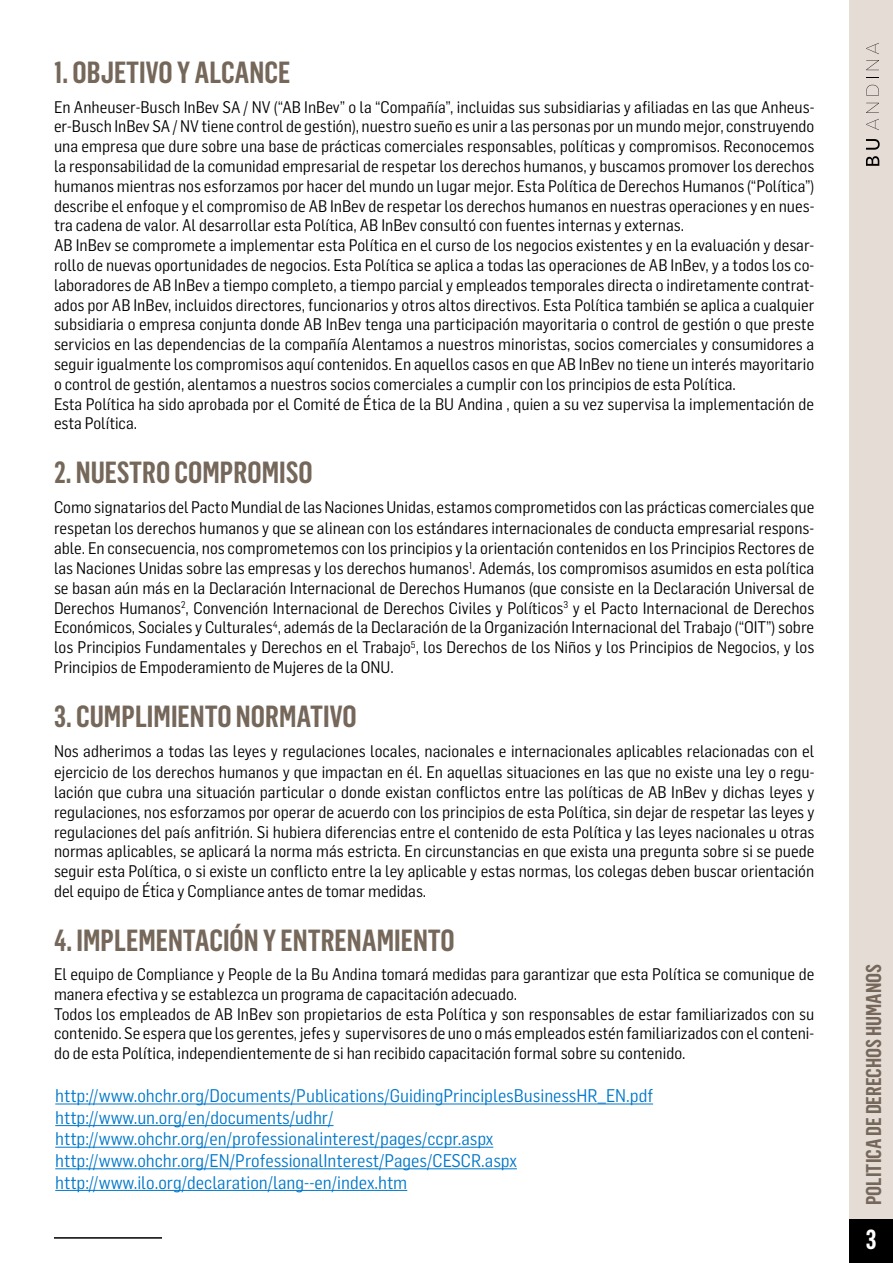
<style>
.page{position:relative;width:893px;height:1263px;background:#fff}
.page>*{position:absolute;margin:0;border:0;box-sizing:border-box;transform-origin:0 0}
.t1{font:600 30px "Flama Condensed";color:#75675a}
.t2{font:600 27px "Flama Condensed";color:#fff}
.t3{font:600 21px "Flama Condensed";color:#75675a}
.t4{font:18px/21.6px "Flama Semicondensed";color:#0077ca}
.t5{font:16.5px/19.8px "Flama Semicondensed";color:#000}
</style>
<div class="page">
<div style="left:850px;top:0;width:43px;height:1263px;background:#e5dcd6"></div>
<div style="left:850px;top:1219px;width:43px;height:44px;background:#000"></div>
<svg style="left:866px;top:156px;width:13px;height:10px"></svg>
<svg style="left:866px;top:139px;width:14px;height:11px"></svg>
<svg style="left:866px;top:119px;width:13px;height:11px"></svg>
<svg style="left:866px;top:103px;width:13px;height:10px"></svg>
<svg style="left:866px;top:85px;width:13px;height:10px"></svg>
<svg style="left:866px;top:60px;width:13px;height:10px"></svg>
<svg style="left:866px;top:43px;width:13px;height:11px"></svg>
<hr style="left:54px;top:1237px;width:108px;height:1px;background:#000">
<hr style="left:55px;top:1103px;width:598px;height:1px;background:#0077ca">
<hr style="left:55px;top:1125px;width:279px;height:1px;background:#0077ca">
<hr style="left:55px;top:1147px;width:438px;height:1px;background:#0077ca">
<hr style="left:55px;top:1168px;width:462px;height:1px;background:#0077ca">
<hr style="left:55px;top:1190px;width:352px;height:1px;background:#0077ca">
<h1 class="t1" style="left:54px;top:53px;width:238px">1. OBJETIVO Y ALCANCE</h1>
<p class="t5" style="left:54px;top:96px;width:762px">En Anheuser-Busch InBev SA / NV (“AB InBev” o la “Compañía”, incluidas sus subsidiarias y afiliadas en las que Anheus&shy;er-Busch InBev SA / NV tiene control de gestión), nuestro sueño es unir a las personas por un mundo mejor, construyendo una empresa que dure sobre una base de prácticas comerciales responsables, políticas y compromisos. Reconocemos la responsabilidad de la comunidad empresarial de respetar los derechos humanos, y buscamos promover los derechos humanos mientras nos esforzamos por hacer del mundo un lugar mejor. Esta Política de Derechos Humanos (“Política”) describe el enfoque y el compromiso de AB InBev de respetar los derechos humanos en nuestras operaciones y en nues&shy;tra cadena de valor. Al desarrollar esta Política, AB InBev consultó con fuentes internas y externas.<br>AB InBev se compromete a implementar esta Política en el curso de los negocios existentes y en la evaluación y desar&shy;rollo de nuevas oportunidades de negocios. Esta Política se aplica a todas las operaciones de AB InBev, y a todos los co&shy;laboradores de AB InBev a tiempo completo, a tiempo parcial y empleados temporales directa o indiretamente contrat&shy;ados por AB InBev, incluidos directores, funcionarios y otros altos directivos. Esta Política también se aplica a cualquier subsidiaria o empresa conjunta donde AB InBev tenga una participación mayoritaria o control de gestión o que preste servicios en las dependencias de la compañía Alentamos a nuestros minoristas, socios comerciales y consumidores a seguir igualmente los compromisos aquí contenidos. En aquellos casos en que AB InBev no tiene un interés mayoritario o control de gestión, alentamos a nuestros socios comerciales a cumplir con los principios de esta Política.<br>Esta Política ha sido aprobada por el Comité de Ética de la BU Andina , quien a su vez supervisa la implementación de esta Política.</p>
<h1 class="t1" style="left:54px;top:454px;width:260px">2. NUESTRO COMPROMISO</h1>
<p class="t5" style="left:54px;top:497px;width:762px;text-align:justify">Como signatarios del Pacto Mundial de las Naciones Unidas, estamos comprometidos con las prácticas comerciales que respetan los derechos humanos y que se alinean con los estándares internacionales de conducta empresarial respons&shy;able. En consecuencia, nos comprometemos con los principios y la orientación contenidos en los Principios Rectores de las Naciones Unidas sobre las empresas y los derechos humanos<sup>1</sup>. Además, los compromisos asumidos en esta política se basan aún más en la Declaración Internacional de Derechos Humanos (que consiste en la Declaración Universal de Derechos Humanos<sup>2</sup>, Convención Internacional de Derechos Civiles y Políticos<sup>3</sup> y el Pacto Internacional de Derechos Económicos, Sociales y Culturales<sup>4</sup>, además de la Declaración de la Organización Internacional del Trabajo (“OIT”) sobre los Principios Fundamentales y Derechos en el Trabajo<sup>5</sup>, los Derechos de los Niños y los Principios de Negocios, y los Principios de Empoderamiento de Mujeres de la ONU.</p>
<h1 class="t1" style="left:54px;top:697px;width:304px">3. CUMPLIMIENTO NORMATIVO</h1>
<p class="t5" style="left:54px;top:741px;width:762px;text-align:justify">Nos adherimos a todas las leyes y regulaciones locales, nacionales e internacionales aplicables relacionadas con el ejercicio de los derechos humanos y que impactan en él. En aquellas situaciones en las que no existe una ley o regu&shy;lación que cubra una situación particular o donde existan conflictos entre las políticas de AB InBev y dichas leyes y regulaciones, nos esforzamos por operar de acuerdo con los principios de esta Política, sin dejar de respetar las leyes y regulaciones del país anfitrión. Si hubiera diferencias entre el contenido de esta Política y las leyes nacionales u otras normas aplicables, se aplicará la norma más estricta. En circunstancias en que exista una pregunta sobre si se puede seguir esta Política, o si existe un conflicto entre la ley aplicable y estas normas, los colegas deben buscar orientación del equipo de Ética y Compliance antes de tomar medidas.</p>
<h1 class="t1" style="left:54px;top:921px;width:402px">4. IMPLEMENTACIÓN Y ENTRENAMIENTO</h1>
<p class="t5" style="left:54px;top:963px;width:762px">El equipo de Compliance y People de la Bu Andina tomará medidas para garantizar que esta Política se comunique de manera efectiva y se establezca un programa de capacitación adecuado.<br>Todos los empleados de AB InBev son propietarios de esta Política y son responsables de estar familiarizados con su contenido. Se espera que los gerentes, jefes y supervisores de uno o más empleados estén familiarizados con el conteni&shy;do de esta Política, independientemente de si han recibido capacitación formal sobre su contenido.</p>
<p class="t4" style="left:55px;top:1084px;width:599px">http://www.ohchr.org/Documents/Publications/GuidingPrinciplesBusinessHR_EN.pdf http://www.un.org/en/documents/udhr/ http://www.ohchr.org/en/professionalinterest/pages/ccpr.aspx http://www.ohchr.org/EN/ProfessionalInterest/Pages/CESCR.aspx http://www.ilo.org/declaration/lang--en/index.htm</p>
<p class="t3" style="left:860px;top:1205px;width:242px;rotate:-90deg">POLITICA DE DERECHOS HUMANOS</p>
<h2 class="t2" style="left:866px;top:1222px;width:12px">3</h2>
</div>
